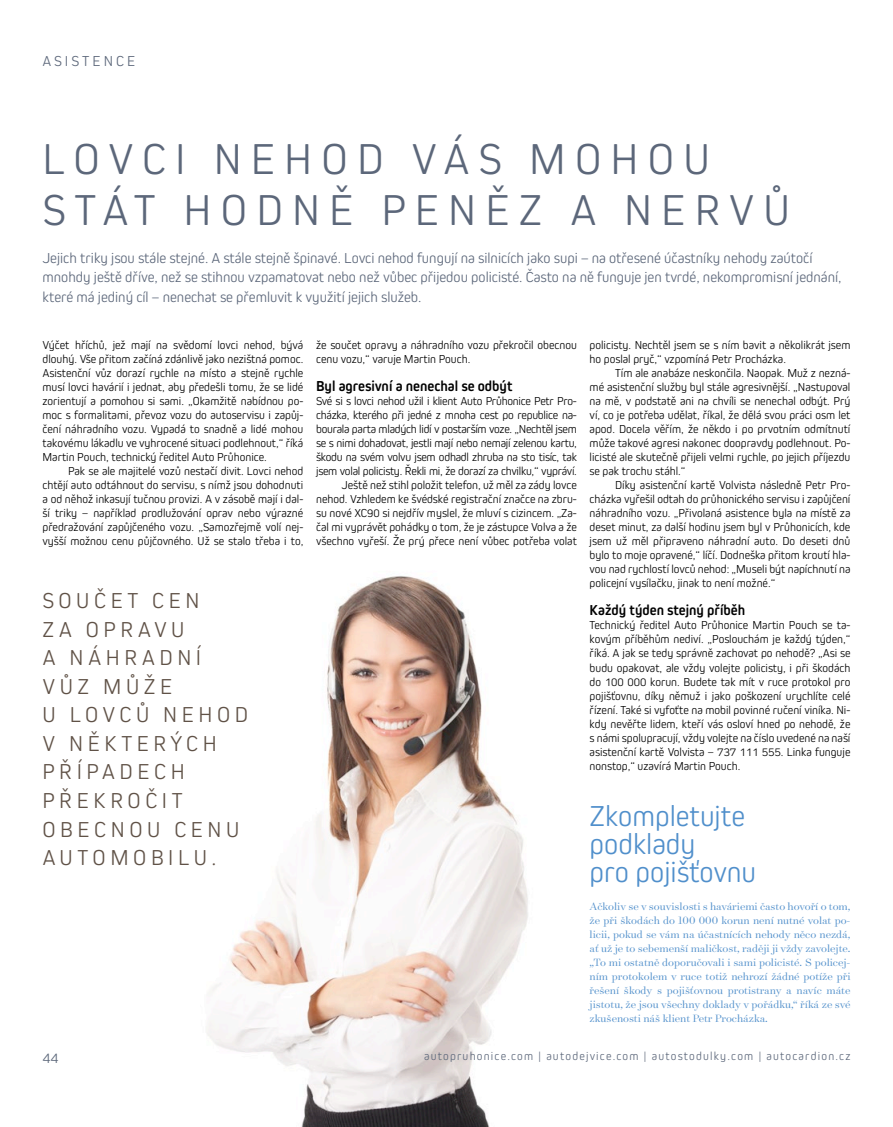
<style>
.page{position:relative;width:893px;height:1127px;background:#fff}
.page>*{position:absolute;margin:0;border:0;box-sizing:border-box;transform-origin:0 0}
.t1{font:300 45px/51px "Kiro";letter-spacing:.205em;color:#5c677a}
.t2{font:300 30px/28px "Kiro";color:#508fcb}
.t3{font:300 22.5px/28.5px "Kiro";letter-spacing:.205em;color:#605247}
.t4{font:300 15px/19.5px "Kiro";color:#5c677a}
.t5{font:700 15px "Kiro";color:#000}
.t6{font:300 15px "Kiro";letter-spacing:.205em;color:#5c677a}
.t7{font:300 12px/14.1px "Kiro";color:#000;text-align:justify}
.t8{font:300 12px/14.1px "Kiro";letter-spacing:-.02em;color:#000;text-align:right}
.t9{font:300 12px/14.1px "Surveyor Display";color:#508fcb;text-align:justify}
.t10{font:300 12px "Kiro";letter-spacing:.1em;color:#5c677a}
</style>
<div class="page">
<img style="left:206px;top:576px;width:322px;height:551px">
<p class="t6" style="left:43px;top:52px;width:94px">ASISTENCE</p>
<h1 class="t1" style="left:43px;top:133px;width:749px">LOVCI NEHOD VÁS MOHOU<br>STÁT HODNĚ PENĚZ A NERVŮ</h1>
<p class="t4" style="left:43px;top:247px;width:800px">Jejich triky jsou stále stejné. A stále stejně špinavé. Lovci nehod fungují na silnicích jako supi – na otřesené účastníky nehody zaútočí mnohdy ještě dříve, než se stihnou vzpamatovat nebo než vůbec přijedou policisté. Často na ně funguje jen tvrdé, nekompromisní jednání, které má jediný cíl – nenechat se přemluvit k využití jejich služeb.</p>
<p class="t7" style="left:316px;top:337px;width:262px">že součet opravy a náhradního vozu překročil obecnou cenu vozu,“ varuje Martin Pouch.</p>
<p class="t5" style="left:316px;top:377px;width:198px">Byl agresivní a nenechal se odbýt</p>
<p class="t8" style="left:316px;top:393px;width:262px">Své si s lovci nehod užil i klient Auto Průhonice Petr Pro&shy;cházka, kterého při jedné z mnoha cest po republice na&shy;bourala parta mladých lidí v postarším voze. „Nechtěl jsem se s nimi dohadovat, jestli mají nebo nemají zelenou kartu, škodu na svém volvu jsem odhadl zhruba na sto tisíc, tak jsem volal policisty. Řekli mi, že dorazí za chvilku,“ vypráví.<br>Ještě než stihl položit telefon, už měl za zády lovce nehod. Vzhledem ke švédské registrační značce na zbru&shy;su nové XC90 si nejdřív myslel, že mluví s cizincem. „Za&shy;čal mi vyprávět pohádky o tom, že je zástupce Volva a že všechno vyřeší. Že prý přece není vůbec potřeba volat</p>
<p class="t7" style="left:43px;top:337px;width:262px">Výčet hříchů, jež mají na svědomí lovci nehod, bývá dlouhý. Vše přitom začíná zdánlivě jako nezištná pomoc.<br>Asistenční vůz dorazí rychle na místo a stejně rychle musí lovci havárií i jednat, aby předešli tomu, že se lidé zorientují a pomohou si sami. „Okamžitě nabídnou po&shy;moc s formalitami, převoz vozu do autoservisu i zapůj&shy;čení náhradního vozu. Vypadá to snadně a lidé mohou takovému lákadlu ve vyhrocené situaci podlehnout,“ říká Martin Pouch, technický ředitel Auto Průhonice.</p>
<p class="t7" style="left:43px;top:464px;width:262px;text-indent:26px">Pak se ale majitelé vozů nestačí divit. Lovci nehod chtějí auto odtáhnout do servisu, s nímž jsou dohodnuti a od něhož inkasují tučnou provizi. A v zásobě mají i dal&shy;ší triky – například prodlužování oprav nebo výrazné předražování zapůjčeného vozu. „Samozřejmě volí nej&shy;vyšší možnou cenu půjčovného. Už se stalo třeba i to,</p>
<p class="t7" style="left:590px;top:337px;width:262px">policisty. Nechtěl jsem se s ním bavit a několikrát jsem ho poslal pryč,“ vzpomíná Petr Procházka.</p>
<p class="t7" style="left:590px;top:365px;width:262px;text-indent:26px">Tím ale anabáze neskončila. Naopak. Muž z nezná&shy;mé asistenční služby byl stále agresivnější. „Nastupoval na mě, v podstatě ani na chvíli se nenechal odbýt. Prý ví, co je potřeba udělat, říkal, že dělá svou práci osm let apod. Docela věřím, že někdo i po prvotním odmítnutí může takové agresi nakonec doopravdy podlehnout. Po&shy;licisté ale skutečně přijeli velmi rychle, po jejich příjezdu se pak trochu stáhl.“</p>
<p class="t7" style="left:590px;top:478px;width:262px;text-indent:26px">Díky asistenční kartě Volvista následně Petr Pro&shy;cházka vyřešil odtah do průhonického servisu i zapůjčení náhradního vozu. „Přivolaná asistence byla na místě za deset minut, za další hodinu jsem byl v Průhonicích, kde jsem už měl připraveno náhradní auto. Do deseti dnů bylo to moje opravené,“ líčí. Dodneška přitom kroutí hla&shy;vou nad rychlostí lovců nehod: „Museli být napíchnutí na policejní vysílačku, jinak to není možné.“</p>
<p class="t5" style="left:590px;top:602px;width:157px">Každý týden stejný příběh</p>
<p class="t7" style="left:590px;top:618px;width:262px">Technický ředitel Auto Průhonice Martin Pouch se ta&shy;kovým příběhům nediví. „Poslouchám je každý týden,“ říká. A jak se tedy správně zachovat po nehodě? „Asi se budu opakovat, ale vždy volejte policisty, i při škodách do 100 000 korun. Budete tak mít v ruce protokol pro pojišťovnu, díky němuž i jako poškození urychlíte celé řízení. Také si vyfoťte na mobil povinné ručení viníka. Ni&shy;kdy nevěřte lidem, kteří vás osloví hned po nehodě, že s námi spolupracují, vždy volejte na číslo uvedené na naší asistenční kartě Volvista – 737 111 555. Linka funguje nonstop,“ uzavírá Martin Pouch.</p>
<h2 class="t2" style="left:590px;top:801px;width:168px">Zkompletujte podklady<br>pro pojišťovnu</h2>
<p class="t9" style="left:590px;top:899px;width:262px">Ačkoliv se v souvislosti s haváriemi často hovoří o tom, že při škodách do 100 000 korun není nutné volat po&shy;licii, pokud se vám na účastnících nehody něco nezdá, ať už je to sebemenší maličkost, raději ji vždy zavolejte. „To mi ostatně doporučovali i sami policisté. S policej&shy;ním protokolem v ruce totiž nehrozí žádné potíže při řešení škody s pojišťovnou protistrany a navíc máte jistotu, že jsou všechny doklady v pořádku,“ říká ze své zkušenosti náš klient Petr Procházka.</p>
<h3 class="t3" style="left:43px;top:586px;width:207px">SOUČET CEN<br>ZA OPRAVU<br>A NÁHRADNÍ<br>VŮZ MŮŽE<br>U LOVCŮ NEHOD<br>V NĚKTERÝCH<br>PŘÍPADECH<br>PŘEKROČIT<br>OBECNOU CENU<br>AUTOMOBILU.</h3>
<p class="t4" style="left:43px;top:1047px;width:17px">44</p>
<p class="t10" style="left:424px;top:1049px;width:428px">autopruhonice.com | autodejvice.com | autostodulky.com | autocardion.cz</p>
</div>
